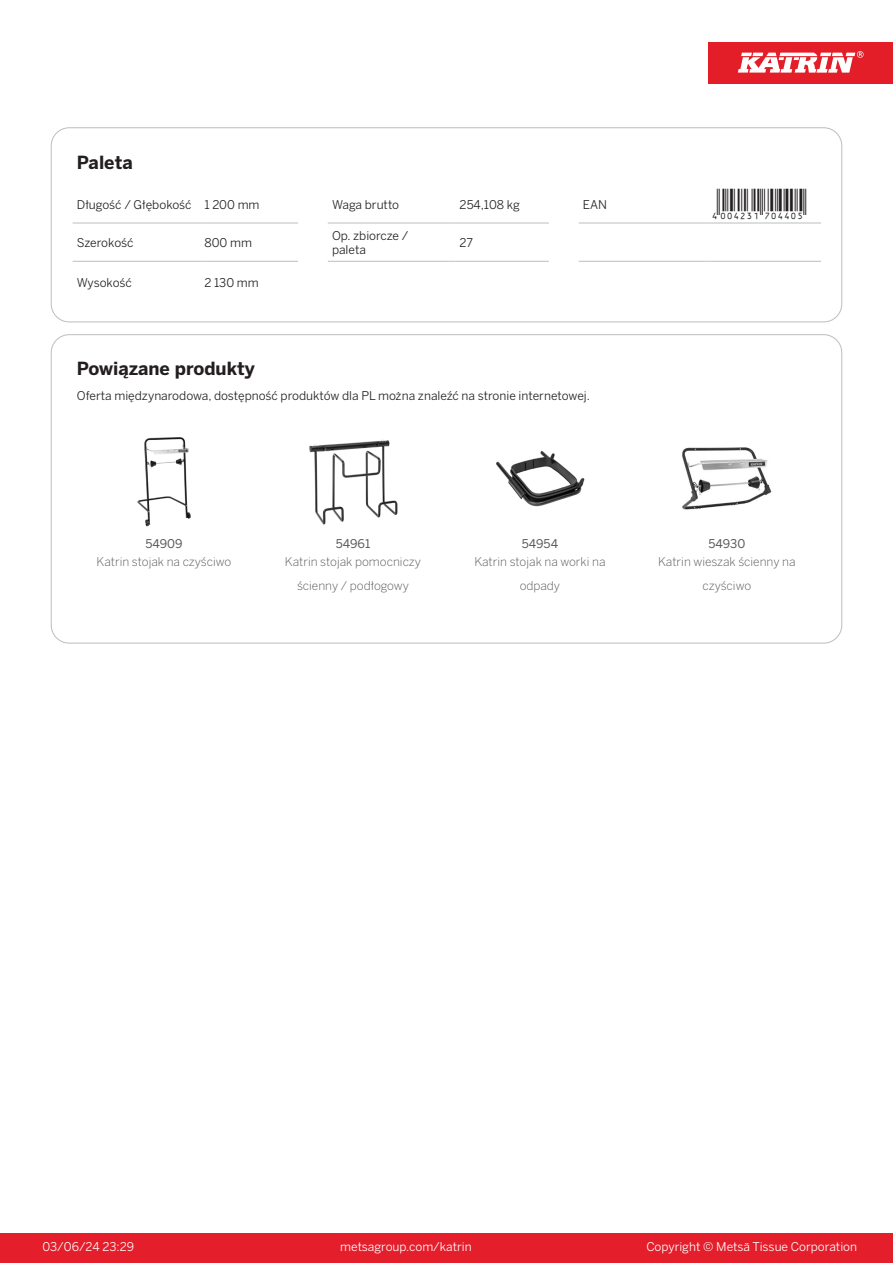
<style>
.page{position:relative;width:893px;height:1263px;background:#fff}
.page>*{position:absolute;margin:0;border:0;box-sizing:border-box;transform-origin:0 0}
.T_EAN{font:30px "Viisas EAN Matala";color:#231f20}
.T_TableHeader{font:700 18px "Benton Sans";color:#231f20}
.T_TableBody{font:12px "Benton Sans";color:#231f20}
.T_RelatedName{font:300 12px/24px "Benton Sans";color:#57585a;text-align:center}
.t1{font:12px "Benton Sans";color:#fff}
.T_RelatedCode{font:12px "Benton Sans";color:#57585a}
</style>
<div class="page">
<div style="left:0;top:1233px;width:893px;height:30px;background:#e41e2b"></div>
<div style="left:708px;top:43px;width:185px;height:41px;background:#e31e28"></div>
<svg style="left:738px;top:51px;width:126px;height:22px"></svg>
<hr style="left:73px;top:223px;width:127px;height:1px;background:#bcbdc0">
<hr style="left:200px;top:223px;width:98px;height:1px;background:#bcbdc0">
<hr style="left:328px;top:223px;width:127px;height:1px;background:#bcbdc0">
<hr style="left:455px;top:223px;width:94px;height:1px;background:#bcbdc0">
<hr style="left:579px;top:223px;width:127px;height:1px;background:#bcbdc0">
<hr style="left:706px;top:223px;width:115px;height:1px;background:#bcbdc0">
<hr style="left:73px;top:261px;width:127px;height:1px;background:#bcbdc0">
<hr style="left:200px;top:261px;width:98px;height:1px;background:#bcbdc0">
<hr style="left:328px;top:261px;width:127px;height:1px;background:#bcbdc0">
<hr style="left:455px;top:261px;width:94px;height:1px;background:#bcbdc0">
<hr style="left:579px;top:261px;width:127px;height:1px;background:#bcbdc0">
<hr style="left:706px;top:261px;width:115px;height:1px;background:#bcbdc0">
<div style="left:51px;top:128px;width:791px;height:194px;border:1px solid #bcbdc0;border-radius:18px"></div>
<img style="left:137px;top:437px;width:54px;height:90px">
<img style="left:309px;top:440px;width:89px;height:85px">
<img style="left:496px;top:451px;width:89px;height:56px">
<img style="left:682px;top:447px;width:90px;height:63px">
<p class="T_TableHeader" style="left:77px;top:151px;width:57px">Paleta</p>
<p class="T_TableBody" style="left:77px;top:197px;width:116px">Długość / Głębokość</p>
<p class="T_TableBody" style="left:204px;top:197px;width:57px">1 200 mm</p>
<p class="T_TableBody" style="left:332px;top:197px;width:69px">Waga brutto</p>
<p class="T_TableBody" style="left:460px;top:197px;width:62px">254,108 kg</p>
<p class="T_TableBody" style="left:583px;top:197px;width:26px">EAN</p>
<p class="T_EAN" style="left:710px;top:188px;width:97px">*4004231704405*</p>
<p class="T_TableBody" style="left:77px;top:235px;width:58px">Szerokość</p>
<p class="T_TableBody" style="left:204px;top:235px;width:49px">800 mm</p>
<p class="T_TableBody" style="left:332px;top:228px;width:78px">Op. zbiorcze /</p>
<p class="T_TableBody" style="left:332px;top:243px;width:35px">paleta</p>
<p class="T_TableBody" style="left:460px;top:235px;width:15px">27</p>
<p class="T_TableBody" style="left:77px;top:276px;width:56px">Wysokość</p>
<p class="T_TableBody" style="left:204px;top:276px;width:56px">2 130 mm</p>
<p class="T_TableHeader" style="left:77px;top:357px;width:179px">Powiązane produkty</p>
<p class="T_TableBody" style="left:77px;top:388px;width:515px">Oferta międzynarodowa, dostępność produktów dla PL można znaleźć na stronie internetowej.</p>
<p class="T_RelatedCode" style="left:145px;top:537px;width:39px">54909</p>
<p class="T_RelatedCode" style="left:336px;top:537px;width:36px">54961</p>
<p class="T_RelatedCode" style="left:522px;top:537px;width:38px">54954</p>
<p class="T_RelatedCode" style="left:708px;top:537px;width:38px">54930</p>
<p class="T_RelatedName" style="left:97px;top:550px;width:136px">Katrin stojak na czyściwo</p>
<p class="T_RelatedName" style="left:285px;top:550px;width:138px">Katrin stojak pomocniczy ścienny / podłogowy</p>
<p class="T_RelatedName" style="left:474px;top:550px;width:133px">Katrin stojak na worki na odpady</p>
<p class="T_RelatedName" style="left:658px;top:550px;width:139px">Katrin wieszak ścienny na czyściwo</p>
<p class="t1" style="left:43px;top:1239px;width:93px">03/06/24 23:29</p>
<p class="t1" style="left:340px;top:1239px;width:133px">metsagroup.com/katrin</p>
<p class="t1" style="left:646px;top:1239px;width:212px">Copyright © Metsä Tissue Corporation</p>
</div>
